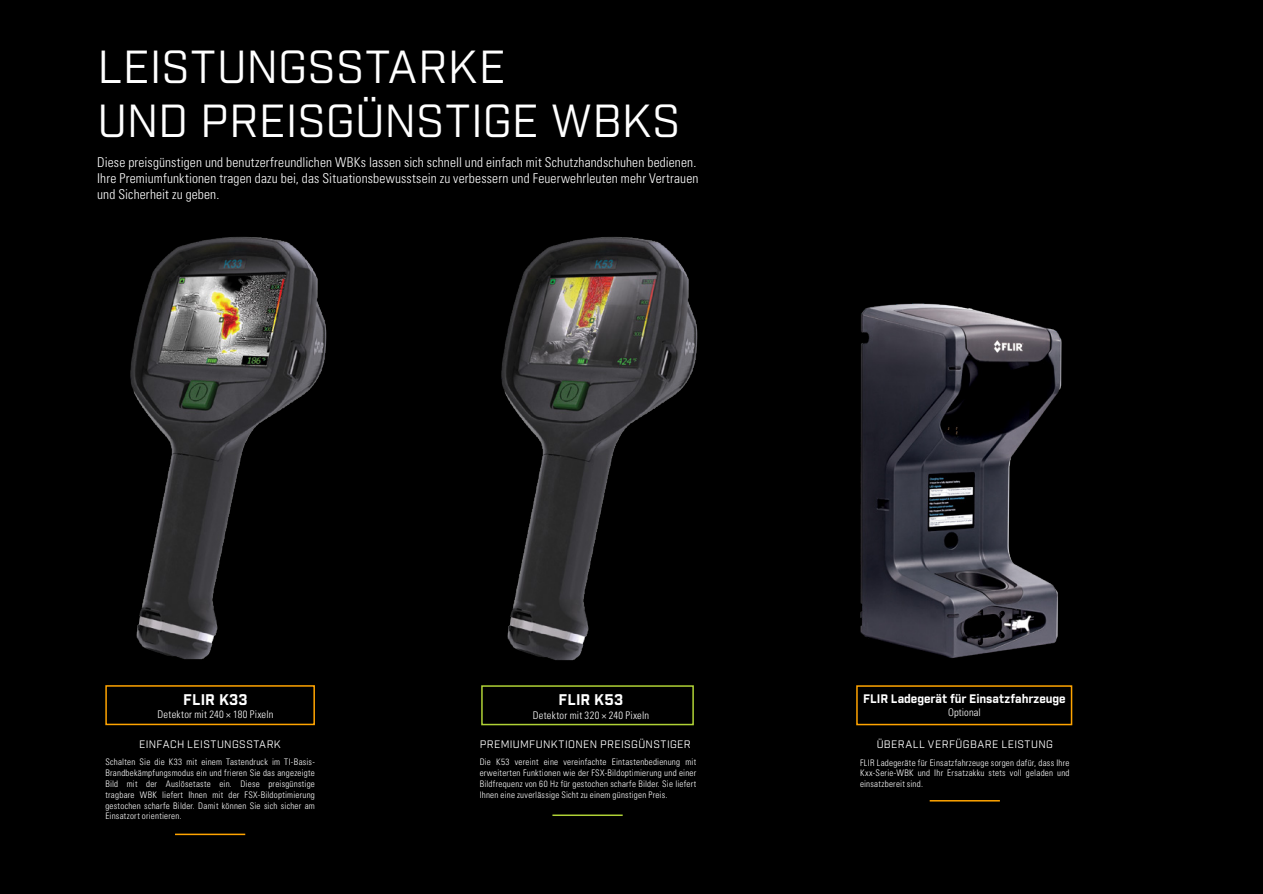
<style>
.page{position:relative;width:1263px;height:894px;background:#fff}
.page>*{position:absolute;margin:0;border:0;box-sizing:border-box;transform-origin:0 0}
.t1{font:45px/54px "Industry";letter-spacing:.005em;color:#fff}
.t2{font:700 15px "Industry";letter-spacing:.015em;color:#fff}
.t3{font:300 condensed 13.5px/16.2px "Univers LT Std";letter-spacing:.01em;color:#fff}
.t4{font:700 12px "Industry";color:#fff}
.t5{font:10.5px "Industry";letter-spacing:.04em;color:#fff}
.t6{font:300 condensed 10.5px "Univers LT Std";letter-spacing:.02em;color:#fff}
.t7{font:300 condensed 9px/10.8px "Univers LT Std";letter-spacing:.025em;color:#fff;text-align:justify}
</style>
<div class="page">
<div style="left:0;top:0;width:1263px;height:893px;background:#000"></div>
<img style="left:130px;top:237px;width:197px;height:423px">
<img style="left:501px;top:237px;width:197px;height:424px">
<img style="left:860px;top:303px;width:202px;height:355px">
<div style="left:105px;top:685px;width:210px;height:39px;border:2px solid #ffa400"></div>
<hr style="left:175px;top:833px;width:70px;height:1px;background:#ffa400">
<div style="left:481px;top:685px;width:213px;height:40px;border:2px solid #b0d236"></div>
<hr style="left:552px;top:814px;width:70px;height:1px;background:#b0d236">
<div style="left:856px;top:685px;width:216px;height:40px;border:2px solid #ffa400"></div>
<hr style="left:929px;top:799px;width:71px;height:2px;background:#ffa400">
<h1 class="t1" style="left:97px;top:41px;width:584px">LEISTUNGSSTARKE<br>UND PREISGÜNSTIGE WBKS</h1>
<p class="t3" style="left:97px;top:154px;width:603px">Diese preisgünstigen und benutzerfreundlichen WBKs lassen sich schnell und einfach mit Schutzhandschuhen bedienen.<br>Ihre Premiumfunktionen tragen dazu bei, das Situationsbewusstsein zu verbessern und Feuerwehrleuten mehr Vertrauen und Sicherheit zu geben.</p>
<h2 class="t2" style="left:183px;top:690px;width:66px">FLIR K33</h2>
<p class="t6" style="left:158px;top:708px;width:117px">Detektor mit 240 × 180 Pixeln</p>
<p class="t5" style="left:139px;top:737px;width:143px">EINFACH LEISTUNGSSTARK</p>
<p class="t7" style="left:105px;top:756px;width:211px">Schalten Sie die K33 mit einem Tastendruck im TI-Basis-Brandbekämpfungsmodus ein und frieren Sie das angezeigte Bild mit der Auslösetaste ein. Diese preisgünstige tragbare WBK liefert Ihnen mit der FSX-Bildoptimierung gestochen scharfe Bilder. Damit können Sie sich sicher am Einsatzort orientieren.</p>
<h2 class="t2" style="left:558px;top:690px;width:66px">FLIR K53</h2>
<p class="t6" style="left:533px;top:708px;width:118px">Detektor mit 320 × 240 Pixeln</p>
<p class="t5" style="left:480px;top:737px;width:213px">PREMIUMFUNKTIONEN PREISGÜNSTIGER</p>
<p class="t7" style="left:480px;top:756px;width:218px">Die K53 vereint eine vereinfachte Eintastenbedienung mit erweiterten Funktionen wie der FSX-Bildoptimierung und einer Bildfrequenz von 60 Hz für gestochen scharfe Bilder. Sie liefert Ihnen eine zuverlässige Sicht zu einem günstigen Preis.</p>
<h3 class="t4" style="left:863px;top:690px;width:204px">FLIR Ladegerät für Einsatzfahrzeuge</h3>
<p class="t6" style="left:948px;top:706px;width:34px">Optional</p>
<p class="t5" style="left:876px;top:737px;width:178px">ÜBERALL VERFÜGBARE LEISTUNG</p>
<p class="t7" style="left:860px;top:756px;width:211px">FLIR Ladegeräte für Einsatzfahrzeuge sorgen dafür, dass Ihre Kxx-Serie-WBK und Ihr Ersatzakku stets voll geladen und einsatzbereit sind.</p>
</div>
